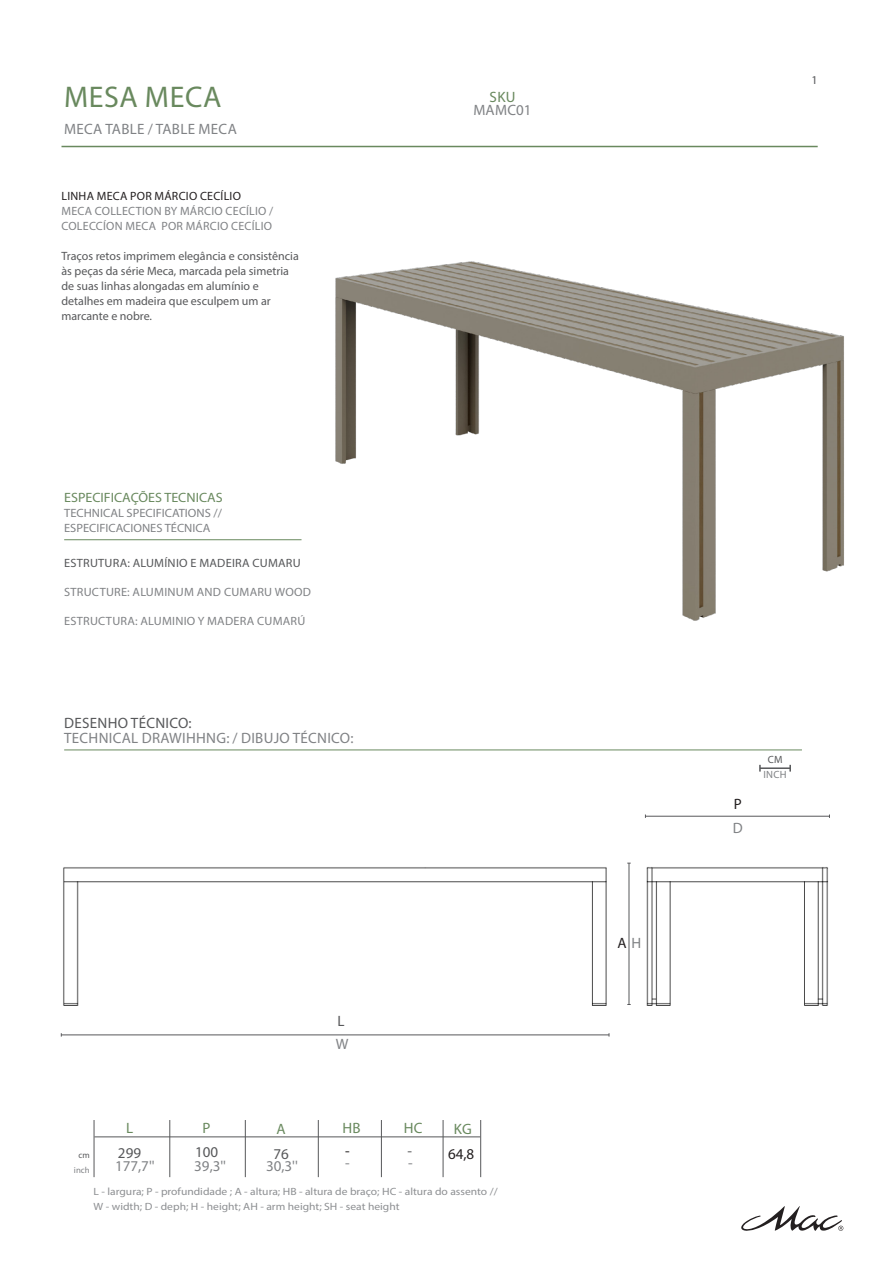
<style>
.page{position:relative;width:893px;height:1263px;background:#fff}
.page>*{position:absolute;margin:0;border:0;box-sizing:border-box;transform-origin:0 0}
.text{font:30px "Myriad Pro";letter-spacing:.02em;color:#69895e}
.text-2{font:15px "Myriad Pro";letter-spacing:.02em;color:#808285}
.text-3{font:15px "Myriad Pro";letter-spacing:.02em;color:#57585a}
.text-4{font:15px "Myriad Pro";letter-spacing:.02em;color:#69895e}
.text-5{font:15px "Myriad Pro";color:#231f20}
.t1{font:13.5px "Myriad Pro";color:#69895e;scale:1.04 1}
.text-6{font:12px "Myriad Pro";color:#57585a}
.text-7{font:12px "Myriad Pro";letter-spacing:.02em;color:#808285}
.text-8{font:12px "Myriad Pro";color:#808285;scale:1.04 1}
.text-9{font:12px "Myriad Pro";letter-spacing:.02em;color:#57585a}
.text-10{font:12px "Myriad Pro";letter-spacing:.02em;color:#231f20}
.t2{font:10.5px "Myriad Pro";color:#8d8f92;scale:1.1 1}
.text-11{font:10.5px "Myriad Pro";color:#808285}
.text-12{font:10.5px "Myriad Pro";color:#57585a}
.text-13{font:8.7px "Myriad Pro";color:#808285}
.text-14{font:8.7px "Myriad Pro";color:#57585a}
.s1{color:#808285}
</style>
<div class="page">
<img style="left:63px;top:864px;width:766px;height:142px">
<hr style="left:62px;top:146px;width:756px;height:1px;background:#69895e">
<svg style="left:741px;top:1206px;width:102px;height:25px"></svg>
<hr style="left:64px;top:750px;width:738px;height:1px;background:#69895e">
<hr style="left:64px;top:539px;width:237px;height:1px;background:#69895e">
<hr style="left:61px;top:1034px;width:548px;height:1px;background:#57585a">
<hr style="left:629px;top:863px;width:1px;height:141px;background:#57585a">
<hr style="left:645px;top:816px;width:184px;height:1px;background:#57585a">
<hr style="left:760px;top:767px;width:30px;height:2px;background:#57585a">
<hr style="left:94px;top:1136px;width:386px;height:1px;background:#57585a">
<hr style="left:169px;top:1120px;width:1px;height:57px;background:#57585a">
<hr style="left:245px;top:1120px;width:1px;height:57px;background:#57585a">
<hr style="left:318px;top:1120px;width:1px;height:57px;background:#57585a">
<hr style="left:94px;top:1120px;width:1px;height:57px;background:#57585a">
<hr style="left:381px;top:1120px;width:1px;height:57px;background:#57585a">
<hr style="left:443px;top:1120px;width:1px;height:57px;background:#57585a">
<hr style="left:480px;top:1120px;width:1px;height:57px;background:#57585a">
<img style="left:335px;top:261px;width:509px;height:360px">
<p class="text" style="left:64px;top:79px;width:159px">MESA MECA</p>
<p class="text-2" style="left:64px;top:120px;width:174px">MECA TABLE / TABLE MECA</p>
<p class="text-10" style="left:62px;top:188px;width:181px">LINHA MECA POR MÁRCIO CECÍLIO</p>
<p class="text-7" style="left:62px;top:203px;width:213px">MECA COLLECTION BY MÁRCIO CECÍLIO /</p>
<p class="text-7" style="left:62px;top:218px;width:212px">COLECCÍON MECA POR MÁRCIO CECÍLIO</p>
<p class="text-6" style="left:62px;top:248px;width:239px">Traços retos imprimem elegância e consistência</p>
<p class="text-6" style="left:62px;top:263px;width:229px">às peças da série Meca, marcada pela simetria</p>
<p class="text-6" style="left:62px;top:278px;width:199px">de suas linhas alongadas em alumínio e</p>
<p class="text-6" style="left:62px;top:293px;width:211px">detalhes em madeira que esculpem um ar</p>
<p class="text-6" style="left:62px;top:308px;width:92px">marcante e nobre.</p>
<p class="t1" style="left:64px;top:489px;width:154px">ESPECIFICAÇÕES TECNICAS</p>
<p class="text-8" style="left:64px;top:506px;width:153px">TECHNICAL SPECIFICATIONS //</p>
<p class="text-8" style="left:64px;top:521px;width:142px">ESPECIFICACIONES TÉCNICA</p>
<p class="text-9" style="left:64px;top:556px;width:238px">ESTRUTURA: ALUMÍNIO E MADEIRA CUMARU</p>
<p class="text-7" style="left:64px;top:584px;width:248px">STRUCTURE: ALUMINUM AND CUMARU WOOD</p>
<p class="text-7" style="left:64px;top:613px;width:243px">ESTRUCTURA: ALUMINIO Y MADERA CUMARÚ</p>
<p class="text-3" style="left:64px;top:714px;width:129px">DESENHO TÉCNICO:</p>
<p class="text-2" style="left:64px;top:729px;width:291px">TECHNICAL DRAWIHHNG: / DIBUJO TÉCNICO:</p>
<p class="text-3" style="left:338px;top:1011px;width:9px">L</p>
<p class="text-2" style="left:336px;top:1034px;width:14px">W</p>
<p class="text-4" style="left:490px;top:88px;width:27px">SKU</p>
<p class="text-2" style="left:473px;top:101px;width:60px">MAMC01</p>
<p class="text-4" style="left:342px;top:1118px;width:20px">HB</p>
<p class="text-4" style="left:404px;top:1118px;width:20px">HC</p>
<p class="text-5" style="left:345px;top:1143px;width:6px">-</p>
<p class="text-2" style="left:345px;top:1154px;width:6px">-</p>
<p class="text-4" style="left:203px;top:1118px;width:9px">P</p>
<p class="text-3" style="left:195px;top:1143px;width:25px">100</p>
<p class="text-4" style="left:126px;top:1119px;width:9px">L</p>
<p class="text-3" style="left:118px;top:1143px;width:25px">299</p>
<p class="text-4" style="left:454px;top:1120px;width:19px">KG</p>
<p class="text-5" style="left:448px;top:1145px;width:28px">64,8</p>
<p class="text-4" style="left:276px;top:1120px;width:11px">A</p>
<p class="text-3" style="left:273px;top:1144px;width:17px">76</p>
<p class="text-3" style="left:407px;top:1143px;width:6px">-</p>
<p class="text-2" style="left:408px;top:1154px;width:6px">-</p>
<p class="text-14" style="left:78px;top:1149px;width:13px">cm</p>
<p class="text-13" style="left:74px;top:1164px;width:17px">inch</p>
<p class="text-2" style="left:115px;top:1157px;width:41px">177,7''</p>
<p class="text-2" style="left:194px;top:1157px;width:33px">39,3''</p>
<p class="text-2" style="left:266px;top:1157px;width:33px">30,3''</p>
<p class="t2" style="left:94px;top:1185px;width:369px">L - largura; P - profundidade ; A - altura; HB - altura de braço; HC - altura do assento //</p>
<p class="t2" style="left:94px;top:1200px;width:280px">W - width; D - deph; H - height; AH - arm height; SH - seat height</p>
<p class="text-5" style="left:617px;top:933px;width:25px">A <span class="s1">H</span></p>
<p class="text-6" style="left:811px;top:72px;width:8px">1</p>
<p class="text-5" style="left:734px;top:795px;width:9px">P</p>
<p class="text-2" style="left:733px;top:818px;width:11px">D</p>
<p class="text-12" style="left:768px;top:752px;width:16px">CM</p>
<p class="text-11" style="left:764px;top:768px;width:24px">INCH</p>
</div>
